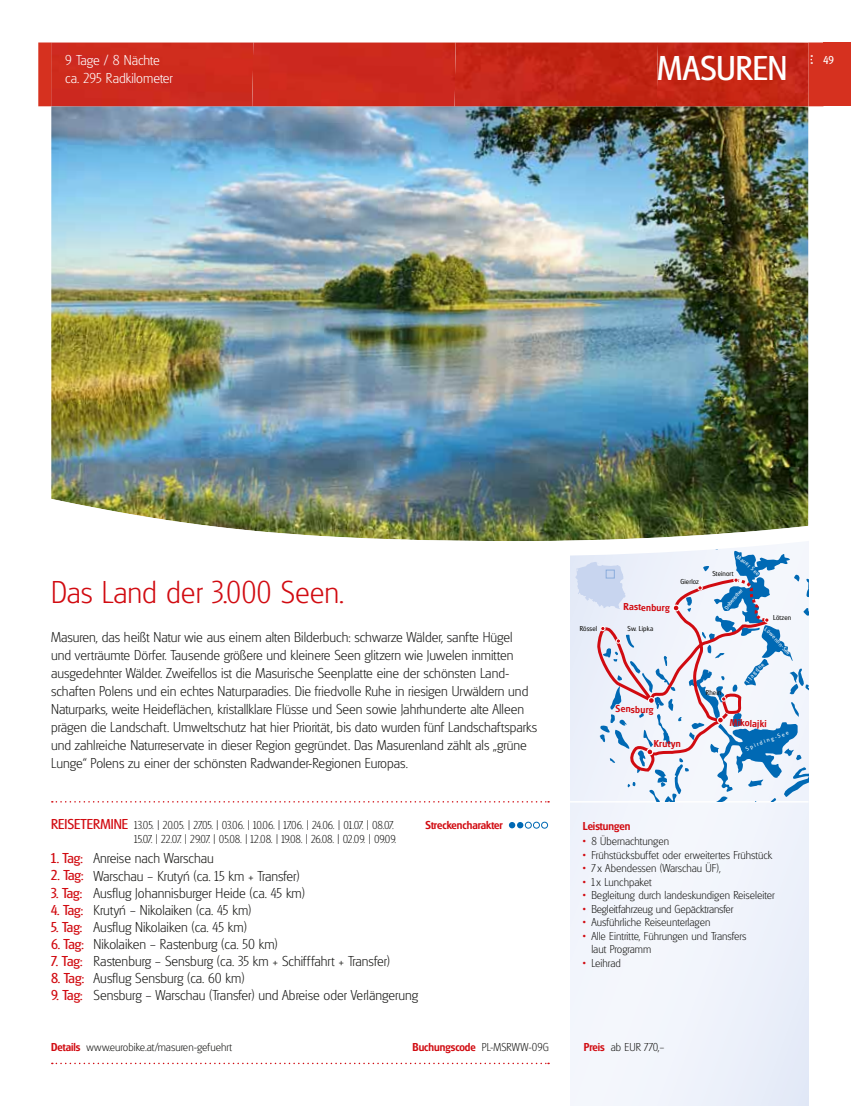
<style>
.page{position:relative;width:851px;height:1106px;background:#fff}
.page>*{position:absolute;margin:0;border:0;box-sizing:border-box;transform-origin:0 0}
.t1{font:36px "Glasgow Pro";color:#fff}
.t2{font:300 33px "Glasgow Pro";color:#d10b11}
.t3{font:300 15px/17px "Glasgow Pro";color:#1d1d1b}
.t4{font:15px "Glasgow Pro";color:#d10b11}
.t5{font:300 15px "Glasgow Pro";color:#fff}
.t6{font:300 12px/13.5px "Glasgow Pro";color:#1d1d1b}
.t7{font:500 12px "Glasgow Pro";color:#d10b11}
.t8{font:12px "Glasgow Pro";color:#fff}
.t9{font:500 10.5px "Glasgow Pro";letter-spacing:.025em;color:#d10b11}
.t10{font:7.5px "Glasgow Pro";letter-spacing:.02em;color:#1d1d1b}
.t11{font:6px "Glasgow Pro";color:#fff}
.s1{font-weight:500;color:#d10b11}
.s2{font-weight:300;color:#1d1d1b}
</style>
<div class="page">
<svg style="left:570px;top:556px;width:238px;height:549px"></svg>
<svg style="left:52px;top:801px;width:497px;height:1px"></svg>
<svg style="left:52px;top:1062px;width:497px;height:2px"></svg>
<svg style="left:509px;top:822px;width:38px;height:6px"></svg>
<hr style="left:569px;top:801px;width:238px;height:1px;background:#fff">
<img style="left:38px;top:106px;width:785px;height:450px">
<div style="left:823px;top:42px;width:27px;height:64px;background:#d6311f"></div>
<svg style="left:38px;top:42px;width:785px;height:64px;background:#c92a1c"></svg>
<svg style="left:810px;top:55px;width:2px;height:9px"></svg>
<svg style="left:575px;top:538px;width:233px;height:264px"></svg>
<p class="t5" style="left:65px;top:55px;width:96px">9 Tage / 8 Nächte</p>
<p class="t8" style="left:823px;top:55px;width:12px">49</p>
<p class="t5" style="left:65px;top:73px;width:109px">ca. 295 Radkilometer</p>
<h1 class="t1" style="left:657px;top:54px;width:131px">MASUREN</h1>
<h2 class="t2" style="left:51px;top:579px;width:295px">Das Land der 3.000 Seen.</h2>
<p class="t3" style="left:51px;top:629px;width:487px;line-height:18px">Masuren, das heißt Natur wie aus einem alten Bilderbuch: schwarze Wälder, sanfte Hügel<br>und verträumte Dörfer. Tausende größere und kleinere Seen glitzern wie Juwelen inmitten ausgedehnter Wälder. Zweifellos ist die Masurische Seenplatte eine der schönsten Land&shy;schaften Polens und ein echtes Naturparadies. Die friedvolle Ruhe in riesigen Urwäldern und Naturparks, weite Heideflächen, kristallklare Flüsse und Seen sowie Jahrhunderte alte Alleen prägen die Landschaft. Umweltschutz hat hier Priorität, bis dato wurden fünf Landschaftsparks und zahlreiche Naturreservate in dieser Region gegründet. Das Masurenland zählt als „grüne Lunge“ Polens zu einer der schönsten Radwander-Regionen Europas.</p>
<p class="t4" style="left:51px;top:818px;width:79px">REISETERMINE</p>
<p class="t7" style="left:425px;top:820px;width:79px">Streckencharakter</p>
<p class="t6" style="left:134px;top:819px;width:264px">13.05. | 20.05. | 27.05. | 03.06. | 10.06. | 17.06. | 24.06. | 01.07. | 08.07.<br>15.07. | 22.07. | 29.07. | 05.08. | 12.08. | 19.08. | 26.08. | 02.09. | 09.09.</p>
<p class="t4" style="left:51px;top:852px;width:33px">1. Tag:</p>
<p class="t4" style="left:51px;top:869px;width:34px">2. Tag:</p>
<p class="t4" style="left:51px;top:886px;width:33px">3. Tag:</p>
<p class="t4" style="left:51px;top:903px;width:34px">4. Tag:</p>
<p class="t4" style="left:51px;top:920px;width:33px">5. Tag:</p>
<p class="t4" style="left:51px;top:937px;width:34px">6. Tag:</p>
<p class="t4" style="left:51px;top:954px;width:33px">7. Tag:</p>
<p class="t4" style="left:51px;top:971px;width:35px">8. Tag:</p>
<p class="t4" style="left:51px;top:988px;width:33px">9. Tag:</p>
<p class="t3" style="left:94px;top:851px;width:326px">Anreise nach Warschau<br>Warschau – Krutyń (ca. 15 km + Transfer)<br>Ausflug Johannisburger Heide (ca. 45 km)<br>Krutyń – Nikolaiken (ca. 45 km)<br>Ausflug Nikolaiken (ca. 45 km)<br>Nikolaiken – Rastenburg (ca. 50 km)<br>Rastenburg – Sensburg (ca. 35 km + Schifffahrt + Transfer)<br>Ausflug Sensburg (ca. 60 km)<br>Sensburg – Warschau (Transfer) und Abreise oder Verlängerung</p>
<p class="t10" style="left:579px;top:625px;width:19px">Rössel</p>
<p class="t9" style="left:623px;top:603px;width:48px">Rastenburg</p>
<p class="t10" style="left:627px;top:625px;width:27px">Sw. Lipka</p>
<p class="t10" style="left:680px;top:578px;width:20px">Gierloz</p>
<p class="t10" style="left:712px;top:570px;width:23px">Steinort</p>
<p class="t10" style="left:773px;top:614px;width:20px">Lötzen</p>
<p class="t11" style="left:779px;top:639px;width:13px;rotate:49deg">tin-S</p>
<p class="t9" style="left:615px;top:705px;width:39px">Sensburg</p>
<p class="t10" style="left:705px;top:690px;width:17px">Rhein</p>
<p class="t9" style="left:730px;top:718px;width:38px;rotate:1deg">Mikolajki</p>
<p class="t9" style="left:653px;top:739px;width:28px">Krutyn</p>
<p class="t7" style="left:583px;top:821px;width:49px">Leistungen</p>
<p class="t6" style="left:583px;top:835px;width:88px"><span class="s1">•</span> 8 Übernachtungen</p>
<p class="t6" style="left:583px;top:848px;width:191px"><span class="s1">•</span> Frühstücksbuffet oder erweitertes Frühstück</p>
<p class="t6" style="left:583px;top:862px;width:139px"><span class="s1">•</span> 7 x Abendessen (Warschau ÜF),</p>
<p class="t6" style="left:583px;top:875px;width:70px"><span class="s1">•</span> 1 x Lunchpaket</p>
<p class="t6" style="left:583px;top:889px;width:193px"><span class="s1">•</span> Begleitung durch landeskundigen Reiseleiter</p>
<p class="t6" style="left:583px;top:902px;width:152px"><span class="s1">•</span> Begleitfahrzeug und Gepäcktransfer</p>
<p class="t6" style="left:583px;top:916px;width:129px"><span class="s1">•</span> Ausführliche Reiseunterlagen</p>
<p class="t6" style="left:591px;top:929px;width:157px;text-indent:-9px"><span class="s1">•</span> Alle Eintritte, Führungen und Transfers laut Programm</p>
<p class="t6" style="left:583px;top:956px;width:39px"><span class="s1">•</span> Leihrad</p>
<p class="t6" style="left:51px;top:1040px;width:183px"><span class="s1">Details</span> www.eurobike.at/masuren-gefuehrt</p>
<p class="t7" style="left:412px;top:1042px;width:138px">Buchungscode <span class="s2">PL-MSRWW-09G</span></p>
<p class="t6" style="left:583px;top:1040px;width:82px"><span class="s1">Preis</span> ab EUR 770,–</p>
</div>
